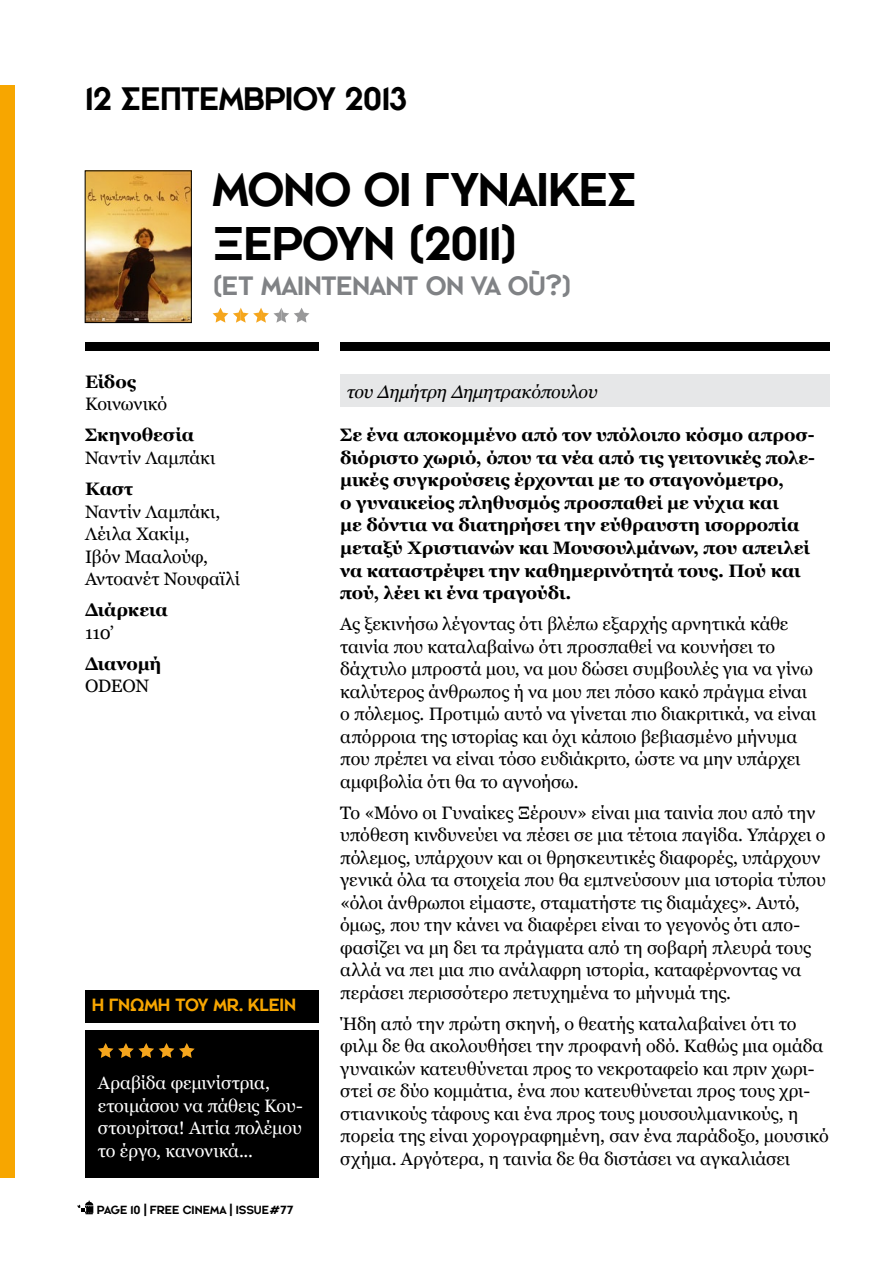
<style>
.page{position:relative;width:893px;height:1263px;background:#fff}
.page>*{position:absolute;margin:0;border:0;box-sizing:border-box;transform-origin:0 0}
.t1{font:48px/53.6px "F Cinematica";letter-spacing:-.03em;color:#000}
.t2{font:33px "F Cinematica";letter-spacing:-.03em;color:#000}
.t3{font:27px "F Cinematica";letter-spacing:-.025em;color:#808285}
.t4{font:18px/22.5px "Georgia";letter-spacing:-.005em;color:#000}
.t5{font:700 18px/22.5px "Georgia";color:#000}
.t6{font:18px/22.5px "Georgia";letter-spacing:-.01em;color:#fff}
.t7{font:italic 18px "Georgia";letter-spacing:-.015em;color:#000}
.t8{font:18px "F Cinematica";letter-spacing:-.025em;color:#f7a600}
.t9{font:12px "F Cinematica";letter-spacing:-.01em;color:#000}
</style>
<div class="page">
<svg style="left:77px;top:1200px;width:16px;height:14px"></svg>
<div style="left:85px;top:342px;width:234px;height:9px;background:#000"></div>
<div style="left:340px;top:342px;width:489px;height:9px;background:#000"></div>
<div style="left:0;top:85px;width:15px;height:1093px;background:#f7a600"></div>
<img style="left:87px;top:173px;width:102px;height:148px">
<div style="left:85px;top:171px;width:106px;height:152px;border:1px solid #000"></div>
<div style="left:340px;top:374px;width:489px;height:33px;background:#e6e7e8"></div>
<div style="left:85px;top:990px;width:234px;height:33px;background:#000"></div>
<div style="left:85px;top:1030px;width:234px;height:148px;background:#000"></div>
<svg style="left:98px;top:1043px;width:97px;height:15px"></svg>
<svg style="left:213px;top:308px;width:96px;height:15px"></svg>
<h2 class="t2" style="left:85px;top:80px;width:323px">12 ΣΕΠΤΕΜΒΡΙΟΥ 2013</h2>
<h1 class="t1" style="left:213px;top:164px;width:426px">ΜΟΝΟ ΟΙ ΓΥΝΑΙΚΕΣ<br>ΞΕΡΟΥΝ (2011)</h1>
<h3 class="t3" style="left:213px;top:270px;width:361px">(ET MAINTENANT ON VA OÙ?)</h3>
<p class="t5" style="left:85px;top:371px;width:53px">Είδος</p>
<p class="t4" style="left:85px;top:393px;width:84px">Κοινωνικό</p>
<p class="t5" style="left:85px;top:424px;width:110px">Σκηνοθεσία</p>
<p class="t4" style="left:85px;top:447px;width:132px">Ναντίν Λαμπάκι</p>
<p class="t5" style="left:85px;top:478px;width:49px">Καστ</p>
<p class="t4" style="left:85px;top:500px;width:156px">Ναντίν Λαμπάκι,<br>Λέιλα Χακίμ,<br>Ιβόν Μααλούφ,<br>Αντοανέτ Νουφαϊλί</p>
<p class="t5" style="left:85px;top:599px;width:84px">Διάρκεια</p>
<p class="t4" style="left:85px;top:621px;width:31px">110’</p>
<p class="t5" style="left:85px;top:652px;width:78px">Διανομή</p>
<p class="t4" style="left:85px;top:675px;width:66px">ODEON</p>
<p class="t8" style="left:92px;top:994px;width:206px">Η ΓΝΩΜΗ ΤΟΥ MR. KLEIN</p>
<p class="t6" style="left:98px;top:1072px;width:207px">Αραβίδα φεμινίστρια, ετοιμάσου να πάθεις Κου&shy;στουρίτσα! Αιτία πολέμου το έργο, κανονικά...</p>
<p class="t9" style="left:97px;top:1203px;width:198px">PAGE 10 | FREE CINEMA | ISSUE#77</p>
<p class="t7" style="left:347px;top:380px;width:252px">του Δημήτρη Δημητρακόπουλου</p>
<p class="t5" style="left:340px;top:424px;width:476px">Σε ένα αποκομμένο από τον υπόλοιπο κόσμο απροσ&shy;διόριστο χωριό, όπου τα νέα από τις γειτονικές πολε&shy;μικές συγκρούσεις έρχονται με το σταγονόμετρο,<br>ο γυναικείος πληθυσμός προσπαθεί με νύχια και<br>με δόντια να διατηρήσει την εύθραυστη ισορροπία μεταξύ Χριστιανών και Μουσουλμάνων, που απειλεί να καταστρέψει την καθημερινότητά τους. Πού και πού, λέει κι ένα τραγούδι.</p>
<p class="t4" style="left:340px;top:613px;width:478px">Ας ξεκινήσω λέγοντας ότι βλέπω εξαρχής αρνητικά κάθε ταινία που καταλαβαίνω ότι προσπαθεί να κουνήσει το δάχτυλο μπροστά μου, να μου δώσει συμβουλές για να γίνω καλύτερος άνθρωπος ή να μου πει πόσο κακό πράγμα είναι ο πόλεμος. Προτιμώ αυτό να γίνεται πιο διακριτικά, να είναι απόρροια της ιστορίας και όχι κάποιο βεβιασμένο μήνυμα που πρέπει να είναι τόσο ευδιάκριτο, ώστε να μην υπάρχει αμφιβολία ότι θα το αγνοήσω.</p>
<p class="t4" style="left:340px;top:801px;width:487px">Το «Μόνο οι Γυναίκες Ξέρουν» είναι μια ταινία που από την υπόθεση κινδυνεύει να πέσει σε μια τέτοια παγίδα. Υπάρχει ο πόλεμος, υπάρχουν και οι θρησκευτικές διαφορές, υπάρχουν γενικά όλα τα στοιχεία που θα εμπνεύσουν μια ιστορία τύπου «όλοι άνθρωποι είμαστε, σταματήστε τις διαμάχες». Αυτό, όμως, που την κάνει να διαφέρει είναι το γεγονός ότι απο&shy;φασίζει να μη δει τα πράγματα από τη σοβαρή πλευρά τους αλλά να πει μια πιο ανάλαφρη ιστορία, καταφέρνοντας να περάσει περισσότερο πετυχημένα το μήνυμά της.</p>
<p class="t4" style="left:340px;top:1012px;width:490px">Ήδη από την πρώτη σκηνή, ο θεατής καταλαβαίνει ότι το φιλμ δε θα ακολουθήσει την προφανή οδό. Καθώς μια ομάδα γυναικών κατευθύνεται προς το νεκροταφείο και πριν χωρι&shy;στεί σε δύο κομμάτια, ένα που κατευθύνεται προς τους χρι&shy;στιανικούς τάφους και ένα προς τους μουσουλμανικούς, η πορεία της είναι χορογραφημένη, σαν ένα παράδοξο, μουσικό σχήμα. Αργότερα, η ταινία δε θα διστάσει να αγκαλιάσει</p>
</div>
